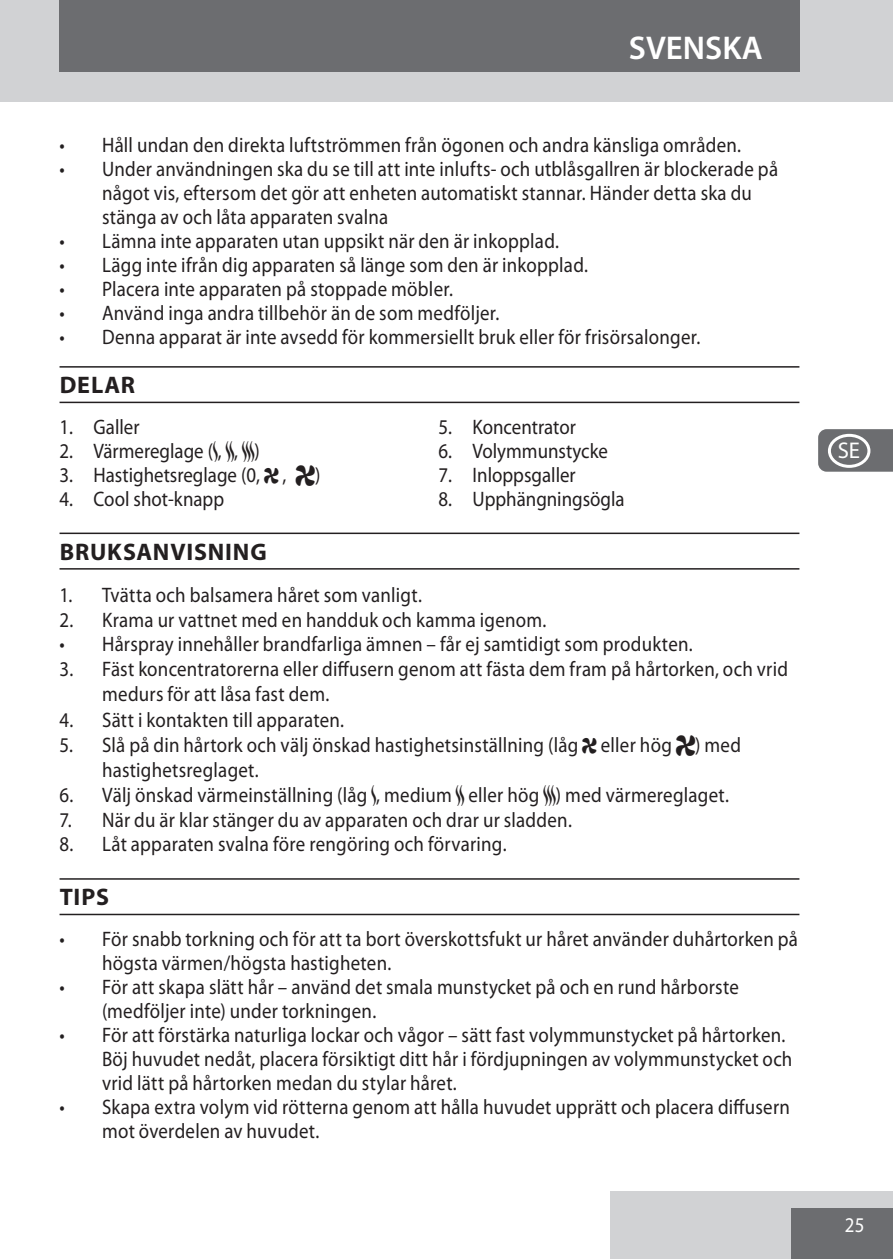
<style>
.page{position:relative;width:893px;height:1259px;background:#fff}
.page>*{position:absolute;margin:0;border:0;box-sizing:border-box;transform-origin:0 0}
.t1{font:600 33px "Myriad Pro";color:#fff}
.heading{font:700 24px "Myriad Pro";letter-spacing:.035em;color:#231f20}
.t2{font:22.8px "Myriad Pro";color:#fff}
.t3{font:21px/24px "Myriad Pro";letter-spacing:.015em;color:#231f20;scale:.9 1}
.t4{font:21px "Myriad Pro";color:#fff;scale:.9 1}
.s1{font-family:"Myriad Bitsn Bobs"}
</style>
<div class="page">
<div style="left:611px;top:1191px;width:282px;height:68px;background:#d1d2d4"></div>
<div style="left:791px;top:1208px;width:102px;height:51px;background:#6c6d70"></div>
<div style="left:0;top:0;width:893px;height:102px;background:#d1d2d4"></div>
<div style="left:59px;top:0;width:740px;height:72px;background:#6c6d70"></div>
<hr style="left:60px;top:366px;width:739px;height:2px;background:#231f20">
<hr style="left:60px;top:402px;width:739px;height:1px;background:#231f20">
<hr style="left:60px;top:532px;width:739px;height:2px;background:#231f20">
<hr style="left:60px;top:568px;width:739px;height:1px;background:#231f20">
<hr style="left:60px;top:878px;width:739px;height:1px;background:#231f20">
<hr style="left:60px;top:913px;width:739px;height:2px;background:#231f20">
<svg style="left:818px;top:429px;width:75px;height:43px;background:#757679"></svg>
<div style="left:828px;top:136px;width:42px;height:34px;border:3px solid #fff;border-radius:50%"></div>
<div style="left:828px;top:179px;width:42px;height:34px;border:3px solid #fff;border-radius:50%"></div>
<div style="left:828px;top:221px;width:42px;height:34px;border:3px solid #fff;border-radius:50%"></div>
<div style="left:828px;top:264px;width:42px;height:34px;border:3px solid #fff;border-radius:50%"></div>
<div style="left:828px;top:306px;width:42px;height:34px;border:3px solid #fff;border-radius:50%"></div>
<div style="left:828px;top:349px;width:42px;height:34px;border:3px solid #fff;border-radius:50%"></div>
<div style="left:828px;top:391px;width:42px;height:34px;border:3px solid #fff;border-radius:50%"></div>
<div style="left:828px;top:434px;width:42px;height:34px;border:3px solid #fff;border-radius:50%"></div>
<div style="left:828px;top:476px;width:42px;height:34px;border:3px solid #fff;border-radius:50%"></div>
<div style="left:828px;top:519px;width:42px;height:34px;border:3px solid #fff;border-radius:50%"></div>
<div style="left:828px;top:561px;width:42px;height:34px;border:3px solid #fff;border-radius:50%"></div>
<div style="left:828px;top:604px;width:42px;height:34px;border:3px solid #fff;border-radius:50%"></div>
<div style="left:828px;top:646px;width:42px;height:34px;border:3px solid #fff;border-radius:50%"></div>
<div style="left:828px;top:689px;width:42px;height:34px;border:3px solid #fff;border-radius:50%"></div>
<div style="left:828px;top:731px;width:42px;height:34px;border:3px solid #fff;border-radius:50%"></div>
<div style="left:828px;top:774px;width:42px;height:34px;border:3px solid #fff;border-radius:50%"></div>
<div style="left:828px;top:816px;width:42px;height:34px;border:3px solid #fff;border-radius:50%"></div>
<div style="left:828px;top:859px;width:42px;height:34px;border:3px solid #fff;border-radius:50%"></div>
<div style="left:828px;top:901px;width:42px;height:34px;border:3px solid #fff;border-radius:50%"></div>
<div style="left:828px;top:944px;width:42px;height:34px;border:3px solid #fff;border-radius:50%"></div>
<div style="left:828px;top:986px;width:42px;height:34px;border:3px solid #fff;border-radius:50%"></div>
<div style="left:828px;top:1029px;width:42px;height:34px;border:3px solid #fff;border-radius:50%"></div>
<div style="left:828px;top:1071px;width:42px;height:35px;border:3px solid #fff;border-radius:50%"></div>
<div style="left:828px;top:1114px;width:42px;height:34px;border:3px solid #fff;border-radius:50%"></div>
<p class="t1" style="left:629px;top:27px;width:135px">SVENSKA</p>
<p class="t3" style="left:60px;top:132px;width:759px">• Håll undan den direkta luftströmmen från ögonen och andra känsliga områden.</p>
<p class="t3" style="left:102px;top:156px;width:753px;text-indent:-43px">• Under användningen ska du se till att inte inlufts- och utblåsgallren är blockerade på något vis, eftersom det gör att enheten automatiskt stannar. Händer detta ska du stänga av och låta apparaten svalna</p>
<p class="t3" style="left:60px;top:228px;width:557px">• Lämna inte apparaten utan uppsikt när den är inkopplad.</p>
<p class="t3" style="left:60px;top:252px;width:589px">• Lägg inte ifrån dig apparaten så länge som den är inkopplad.</p>
<p class="t3" style="left:60px;top:276px;width:439px">• Placera inte apparaten på stoppade möbler.</p>
<p class="t3" style="left:60px;top:300px;width:490px">• Använd inga andra tillbehör än de som medföljer.</p>
<p class="t3" style="left:60px;top:324px;width:714px">• Denna apparat är inte avsedd för kommersiellt bruk eller för frisörsalonger.</p>
<p class="heading" style="left:60px;top:369px;width:77px">DELAR</p>
<p class="t3" style="left:60px;top:415px;width:90px">1. Galler</p>
<p class="t3" style="left:60px;top:439px;width:224px">2. Värmereglage (<span class="s1">N</span>, <span class="s1">O</span>, <span class="s1">P</span>)</p>
<p class="t3" style="left:60px;top:463px;width:291px">3. Hastighetsreglage (0, <span class="s1">F</span> , <span class="s1">E</span>)</p>
<p class="t3" style="left:60px;top:487px;width:184px">4. Cool shot-knapp</p>
<p class="t3" style="left:438px;top:415px;width:154px">5. Koncentrator</p>
<p class="t3" style="left:438px;top:439px;width:190px">6. Volymmunstycke</p>
<p class="t3" style="left:438px;top:463px;width:154px">7. Inloppsgaller</p>
<p class="t3" style="left:438px;top:487px;width:208px">8. Upphängningsögla</p>
<p class="heading" style="left:60px;top:536px;width:208px">BRUKSANVISNING</p>
<p class="t3" style="left:60px;top:582px;width:404px">1. Tvätta och balsamera håret som vanligt.</p>
<p class="t3" style="left:60px;top:607px;width:543px">2. Krama ur vattnet med en handduk och kamma igenom.</p>
<p class="t3" style="left:60px;top:631px;width:705px">• Hårspray innehåller brandfarliga ämnen – får ej samtidigt som produkten.</p>
<p class="t3" style="left:102px;top:656px;width:764px;line-height:25.2px;text-indent:-43px">3. Fäst koncentratorerna eller diffusern genom att fästa dem fram på hårtorken, och vrid medurs för att låsa fast dem.</p>
<p class="t3" style="left:60px;top:707px;width:318px">4. Sätt i kontakten till apparaten.</p>
<p class="t3" style="left:102px;top:732px;width:712px;line-height:25.2px;text-indent:-43px">5. Slå på din hårtork och välj önskad hastighetsinställning (låg <span class="s1">F</span> eller hög <span class="s1">E</span>) med hastighetsreglaget.</p>
<p class="t3" style="left:60px;top:783px;width:745px">6. Välj önskad värmeinställning (låg <span class="s1">N</span>, medium <span class="s1">O</span> eller hög <span class="s1">P</span>) med värmereglaget.</p>
<p class="t3" style="left:60px;top:808px;width:571px">7. När du är klar stänger du av apparaten och drar ur sladden.</p>
<p class="t3" style="left:60px;top:832px;width:498px">8. Låt apparaten svalna före rengöring och förvaring.</p>
<p class="heading" style="left:60px;top:881px;width:51px">TIPS</p>
<p class="t3" style="left:102px;top:927px;width:775px;text-indent:-43px">• För snabb torkning och för att ta bort överskottsfukt ur håret använder duhårtorken på högsta värmen/högsta hastigheten.</p>
<p class="t3" style="left:102px;top:975px;width:709px;text-indent:-43px">• För att skapa slätt hår – använd det smala munstycket på och en rund hårborste (medföljer inte) under torkningen.</p>
<p class="t3" style="left:102px;top:1023px;width:769px;text-indent:-43px">• För att förstärka naturliga lockar och vågor – sätt fast volymmunstycket på hårtorken.<br>Böj huvudet nedåt, placera försiktigt ditt hår i fördjupningen av volymmunstycket och vrid lätt på hårtorken medan du stylar håret.</p>
<p class="t3" style="left:102px;top:1095px;width:766px;text-indent:-43px">• Skapa extra volym vid rötterna genom att hålla huvudet upprätt och placera diffusern mot överdelen av huvudet.</p>
<p class="t2" style="left:838px;top:436px;width:24px">SE</p>
<p class="t4" style="left:845px;top:1212px;width:23px">25</p>
</div>
